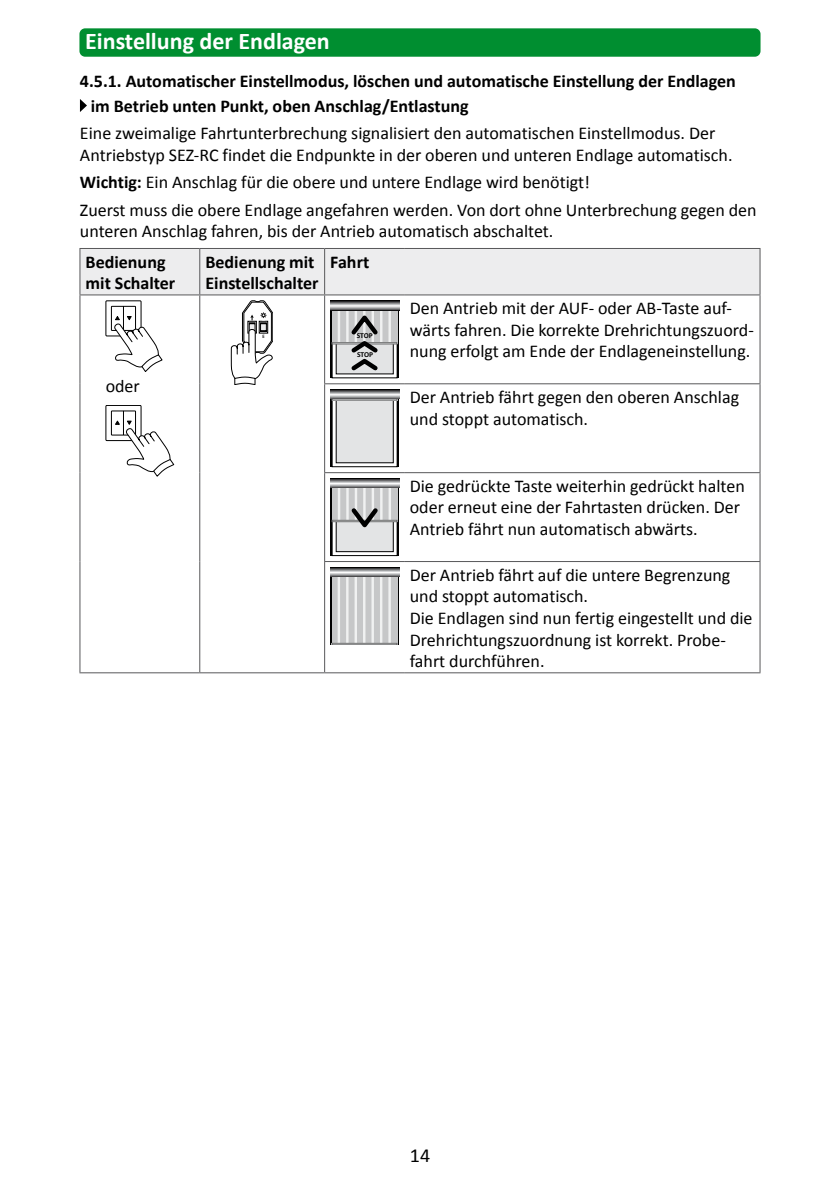
<style>
.page{position:relative;width:840px;height:1191px;background:#fff}
.page>*{position:absolute;margin:0;border:0;box-sizing:border-box;transform-origin:0 0}
.t1{font:700 24px "Calibri";color:#fff}
.t2{font:20px "Calibri";color:#000}
.t3{font:18px/21.6px "Calibri";color:#000}
.t4{font:700 18px/21.6px "Calibri";color:#000}
.t5{font:700 7.6px "Calibri";letter-spacing:-.01em;color:#000}
.t6{font:500 condensed 4.4px "Helvetica Neue";color:#000}
.s1{font-weight:700}
</style>
<div class="page">
<div style="left:79px;top:28px;width:681px;height:29px;background:#008e30;border-radius:6px"></div>
<hr style="left:79px;top:248px;width:121px;height:1px;background:#58585a">
<hr style="left:79px;top:249px;width:1px;height:45px;background:#58585a">
<hr style="left:404px;top:248px;width:356px;height:1px;background:#58585a">
<hr style="left:759px;top:249px;width:1px;height:45px;background:#58585a">
<hr style="left:79px;top:294px;width:121px;height:1px;background:#58585a">
<hr style="left:79px;top:295px;width:1px;height:89px;background:#58585a">
<hr style="left:79px;top:384px;width:1px;height:88px;background:#58585a">
<hr style="left:199px;top:384px;width:1px;height:88px;background:#58585a">
<hr style="left:79px;top:472px;width:1px;height:89px;background:#58585a">
<hr style="left:199px;top:472px;width:1px;height:89px;background:#58585a">
<hr style="left:79px;top:561px;width:1px;height:111px;background:#58585a">
<hr style="left:199px;top:561px;width:1px;height:111px;background:#58585a">
<hr style="left:79px;top:672px;width:121px;height:1px;background:#58585a">
<hr style="left:200px;top:672px;width:124px;height:1px;background:#58585a">
<hr style="left:404px;top:294px;width:356px;height:1px;background:#58585a">
<hr style="left:759px;top:295px;width:1px;height:88px;background:#58585a">
<hr style="left:324px;top:384px;width:1px;height:88px;background:#58585a">
<hr style="left:404px;top:383px;width:356px;height:1px;background:#58585a">
<hr style="left:759px;top:384px;width:1px;height:88px;background:#58585a">
<hr style="left:324px;top:472px;width:80px;height:1px;background:#58585a">
<hr style="left:324px;top:473px;width:1px;height:88px;background:#58585a">
<hr style="left:404px;top:472px;width:356px;height:1px;background:#58585a">
<hr style="left:759px;top:473px;width:1px;height:88px;background:#58585a">
<hr style="left:324px;top:561px;width:80px;height:1px;background:#58585a">
<hr style="left:324px;top:562px;width:1px;height:110px;background:#58585a">
<hr style="left:404px;top:561px;width:356px;height:1px;background:#58585a">
<hr style="left:759px;top:562px;width:1px;height:110px;background:#58585a">
<hr style="left:324px;top:672px;width:80px;height:1px;background:#58585a">
<hr style="left:404px;top:672px;width:356px;height:1px;background:#58585a">
<svg style="left:80px;top:99px;width:7px;height:13px"></svg>
<div style="left:106px;top:405px;width:35px;height:36px;border:1px solid #000"></div>
<svg style="left:111px;top:410px;width:63px;height:66px"></svg>
<svg style="left:80px;top:248px;width:679px;height:137px"></svg>
<div style="left:330px;top:389px;width:69px;height:78px;background:#000"></div>
<div style="left:332px;top:390px;width:65px;height:77px;background:linear-gradient(to right,#fff,#fff)"></div>
<div style="left:332px;top:390px;width:65px;height:77px;border:1px solid #000"></div>
<div style="left:336px;top:400px;width:57px;height:63px;background:#e3e4e5"></div>
<div style="left:332px;top:399px;width:65px;height:1px;border:1px solid #707172"></div>
<svg style="left:330px;top:390px;width:69px;height:9px"></svg>
<svg style="left:330px;top:488px;width:69px;height:68px"></svg>
<div style="left:332px;top:479px;width:65px;height:76px;background:linear-gradient(to right,#fff,#fff)"></div>
<div style="left:332px;top:479px;width:65px;height:77px;border:1px solid #000"></div>
<div style="left:336px;top:481px;width:57px;height:71px;background:#e3e4e5;border:1px solid #000"></div>
<div style="left:332px;top:487px;width:65px;height:34px;background:#c6c7c8"></div>
<hr style="left:337px;top:487px;width:3px;height:34px;background:#f0f1f1">
<hr style="left:346px;top:487px;width:2px;height:34px;background:#f0f1f1">
<hr style="left:354px;top:487px;width:3px;height:34px;background:#f0f1f1">
<hr style="left:363px;top:487px;width:2px;height:34px;background:#f0f1f1">
<hr style="left:371px;top:487px;width:3px;height:34px;background:#f0f1f1">
<hr style="left:380px;top:487px;width:2px;height:34px;background:#f0f1f1">
<hr style="left:388px;top:487px;width:3px;height:34px;background:#f0f1f1">
<div style="left:332px;top:520px;width:65px;height:2px;border:1px solid #707172"></div>
<svg style="left:347px;top:504px;width:34px;height:24px"></svg>
<svg style="left:330px;top:478px;width:69px;height:10px"></svg>
<svg style="left:330px;top:577px;width:69px;height:67px"></svg>
<div style="left:332px;top:576px;width:65px;height:68px;background:#c6c7c8"></div>
<hr style="left:337px;top:575px;width:3px;height:69px;background:#f0f1f1">
<hr style="left:346px;top:575px;width:2px;height:69px;background:#f0f1f1">
<hr style="left:354px;top:574px;width:3px;height:70px;background:#f0f1f1">
<hr style="left:363px;top:575px;width:2px;height:69px;background:#f0f1f1">
<hr style="left:371px;top:575px;width:3px;height:69px;background:#f0f1f1">
<hr style="left:380px;top:574px;width:2px;height:70px;background:#f0f1f1">
<hr style="left:388px;top:575px;width:2px;height:69px;background:#f0f1f1">
<div style="left:331px;top:643px;width:66px;height:1px;border:1px solid #707172"></div>
<svg style="left:330px;top:567px;width:69px;height:10px"></svg>
<h1 class="t1" style="left:85px;top:29px;width:246px">Einstellung der Endlagen</h1>
<p class="t4" style="left:91px;top:68px;width:646px;line-height:24.8px;text-indent:-11px">4.5.1. Automatischer Einstellmodus, löschen und automatische Einstellung der Endlagen im Betrieb unten Punkt, oben Anschlag/Entlastung</p>
<p class="t3" style="left:80px;top:123px;width:653px">Eine zweimalige Fahrtunterbrechung signalisiert den automatischen Einstellmodus. Der<br>Antriebstyp SEZ-RC findet die Endpunkte in der oberen und unteren Endlage automatisch.</p>
<p class="t3" style="left:80px;top:169px;width:677px;line-height:27.2px"><span class="s1">Wichtig:</span> Ein Anschlag für die obere und untere Endlage wird benötigt!<br>Zuerst muss die obere Endlage angefahren werden. Von dort ohne Unterbrechung gegen den</p>
<p class="t3" style="left:80px;top:220px;width:474px">unteren Anschlag fahren, bis der Antrieb automatisch abschaltet.</p>
<p class="t4" style="left:86px;top:250px;width:91px">Bedienung mit Schalter</p>
<p class="t4" style="left:205px;top:250px;width:114px">Bedienung mit<br>Einstellschalter</p>
<p class="t4" style="left:330px;top:251px;width:40px">Fahrt</p>
<p class="t3" style="left:106px;top:376px;width:36px">oder</p>
<p class="t6" style="left:262px;top:334px;width:4px">E</p>
<p class="t5" style="left:356px;top:331px;width:18px">STOP</p>
<p class="t5" style="left:357px;top:350px;width:18px">STOP</p>
<p class="t3" style="left:409px;top:297px;width:345px">Den Antrieb mit der AUF- oder AB-Taste auf&shy;wärts fahren. Die korrekte Drehrichtungszuord&shy;nung erfolgt am Ende der Endlageneinstellung.</p>
<p class="t3" style="left:409px;top:386px;width:331px">Der Antrieb fährt gegen den oberen Anschlag und stoppt automatisch.</p>
<p class="t3" style="left:409px;top:475px;width:336px">Die gedrückte Taste weiterhin gedrückt halten oder erneut eine der Fahrtasten drücken. Der<br>Antrieb fährt nun automatisch abwärts.</p>
<p class="t3" style="left:409px;top:564px;width:344px">Der Antrieb fährt auf die untere Begrenzung und stoppt automatisch.<br>Die Endlagen sind nun fertig eingestellt und die Drehrichtungszuordnung ist korrekt. Probe&shy;fahrt durchführen.</p>
<p class="t2" style="left:409px;top:1145px;width:22px">14</p>
</div>
